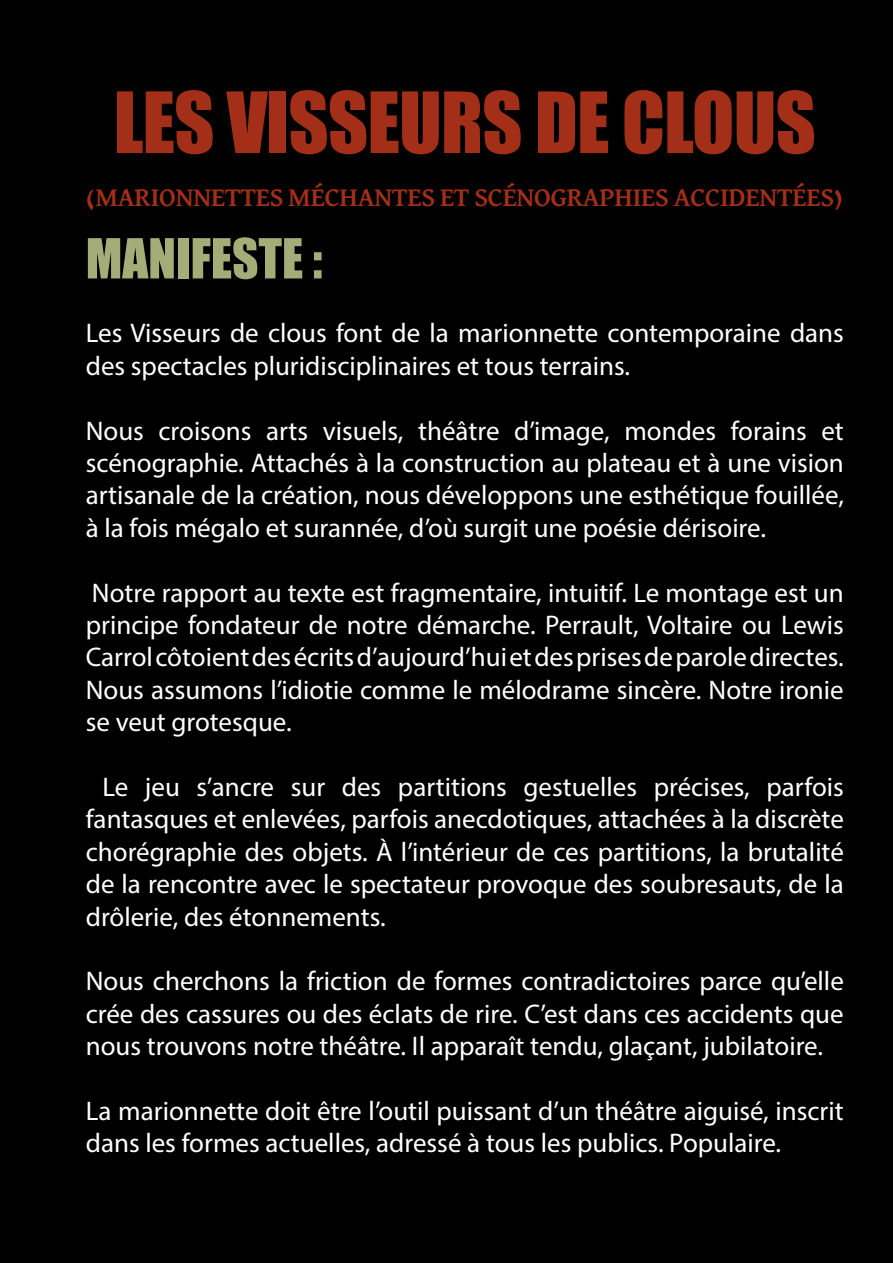
<style>
.page{position:relative;width:893px;height:1263px;background:#fff}
.page>*{position:absolute;margin:0;border:0;box-sizing:border-box;transform-origin:0 0}
.t1{font:78px "Impact";letter-spacing:-.01em;color:#a32f19}
.t2{font:51px "Impact";color:#a4ad78}
.t3{font:27px/32.4px "Myriad Pro";color:#fff;text-align:justify}
.t4{font:700 27px "David Libre";letter-spacing:-.01em;color:#a32f19}
</style>
<div class="page">
<div style="left:0;top:0;width:891px;height:1263px;background:#000"></div>
<hr style="left:891px;top:0;width:2px;height:1263px;background:#000">
<h1 class="t1" style="left:114px;top:62px;width:704px">LES VISSEURS DE CLOUS</h1>
<p class="t4" style="left:86px;top:176px;width:759px">(MARIONNETTES MÉCHANTES ET SCÉNOGRAPHIES ACCIDENTÉES)</p>
<h2 class="t2" style="left:86px;top:219px;width:238px">MANIFESTE :</h2>
<p class="t3" style="left:86px;top:317px;width:760px">Les Visseurs de clous font de la marionnette contemporaine dans des spectacles pluridisciplinaires et tous terrains.</p>
<p class="t3" style="left:86px;top:414px;width:760px">Nous croisons arts visuels, théâtre d’image, mondes forains et scénographie. Attachés à la construction au plateau et à une vision artisanale de la création, nous développons une esthétique fouillée, à la fois mégalo et surannée, d’où surgit une poésie dérisoire.</p>
<p class="t3" style="left:86px;top:576px;width:760px">Notre rapport au texte est fragmentaire, intuitif. Le montage est un principe fondateur de notre démarche. Perrault, Voltaire ou Lewis Carrol côtoient des écrits d’aujourd’hui et des prises de parole directes.<br>Nous assumons l’idiotie comme le mélodrame sincère. Notre ironie se veut grotesque.</p>
<p class="t3" style="left:86px;top:770px;width:760px;text-indent:17px">Le jeu s’ancre sur des partitions gestuelles précises, parfois fantasques et enlevées, parfois anecdotiques, attachées à la discrète chorégraphie des objets. À l’intérieur de ces partitions, la brutalité de la rencontre avec le spectateur provoque des soubresauts, de la drôlerie, des étonnements.</p>
<p class="t3" style="left:86px;top:965px;width:760px">Nous cherchons la friction de formes contradictoires parce qu’elle crée des cassures ou des éclats de rire. C’est dans ces accidents que nous trouvons notre théâtre. Il apparaît tendu, glaçant, jubilatoire.</p>
<p class="t3" style="left:86px;top:1094px;width:759px">La marionnette doit être l’outil puissant d’un théâtre aiguisé, inscrit dans les formes actuelles, adressé à tous les publics. Populaire.</p>
</div>
